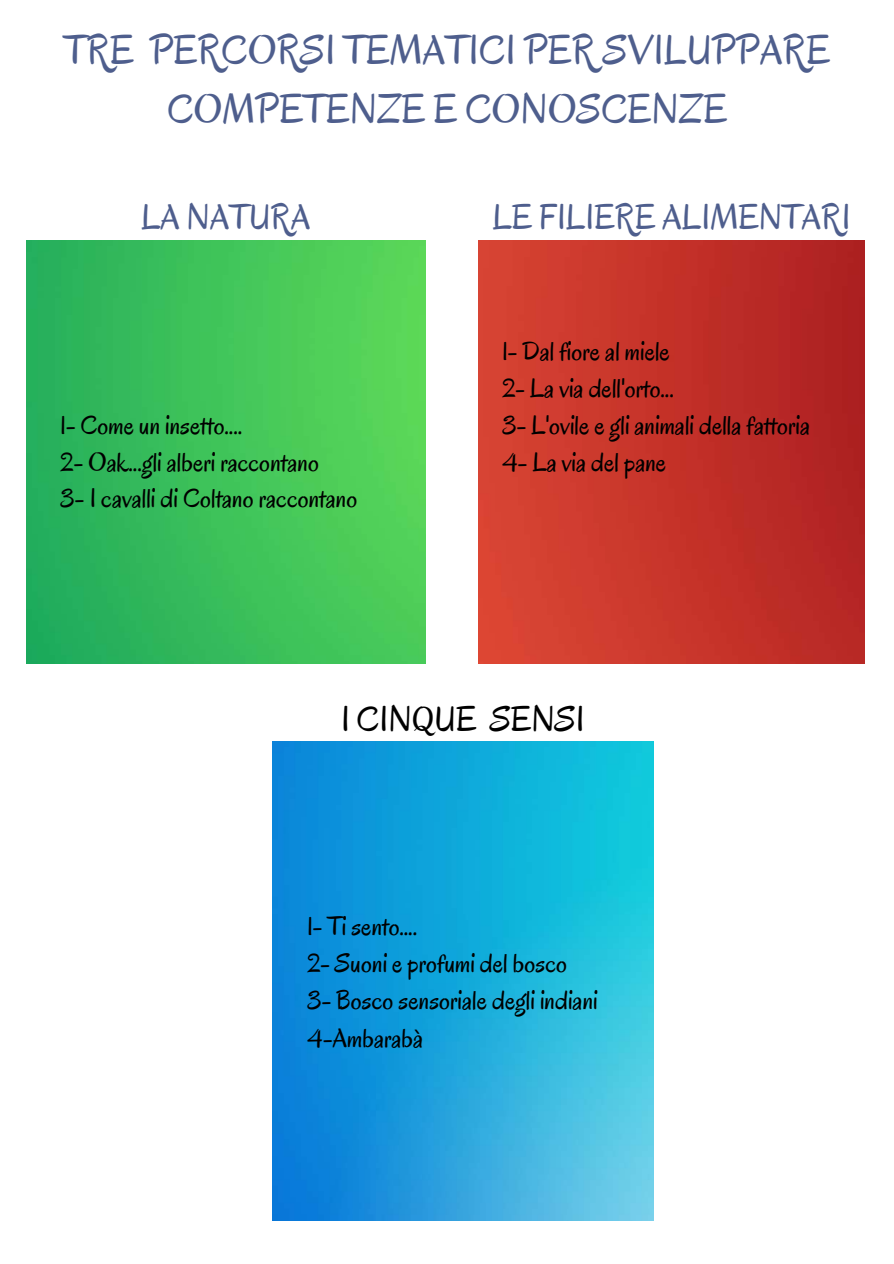
<style>
.page{position:relative;width:894px;height:1264px;background:#fff}
.page>*{position:absolute;margin:0;border:0;box-sizing:border-box;transform-origin:0 0}
.t1{font:42px/58.5px "Oregano";color:#4e5e8d;text-align:center}
.t2{font:36px "Oregano";color:#4e5e8d}
.t3{font:36px "Oregano";color:#000}
.t4{font:27px/37.2px "Oregano";color:#000}
</style>
<div class="page">
<img style="left:27px;top:240px;width:398px;height:423px">
<img style="left:478px;top:240px;width:386px;height:423px">
<img style="left:272px;top:741px;width:381px;height:479px">
<h1 class="t1" style="left:64px;top:21px;width:767px">TRE PERCORSI TEMATICI PER SVILUPPARE<br>COMPETENZE E CONOSCENZE</h1>
<h2 class="t2" style="left:141px;top:194px;width:171px">LA NATURA</h2>
<h2 class="t2" style="left:492px;top:194px;width:359px">LE FILIERE ALIMENTARI</h2>
<p class="t4" style="left:60px;top:407px;width:298px;line-height:36.5px">1- Come un insetto....<br>2- Oak...gli alberi raccontano<br>3- I cavalli di Coltano raccontano</p>
<p class="t4" style="left:502px;top:332px;width:309px">1- Dal fiore al miele<br>2- La via dell'orto...<br>3- L'ovile e gli animali della fattoria<br>4- La via del pane</p>
<h2 class="t3" style="left:340px;top:696px;width:245px">I CINQUE SENSI</h2>
<p class="t4" style="left:307px;top:908px;width:292px">1- Ti sento....<br>2- Suoni e profumi del bosco<br>3- Bosco sensoriale degli indiani<br>4-Ambarabà</p>
</div>
